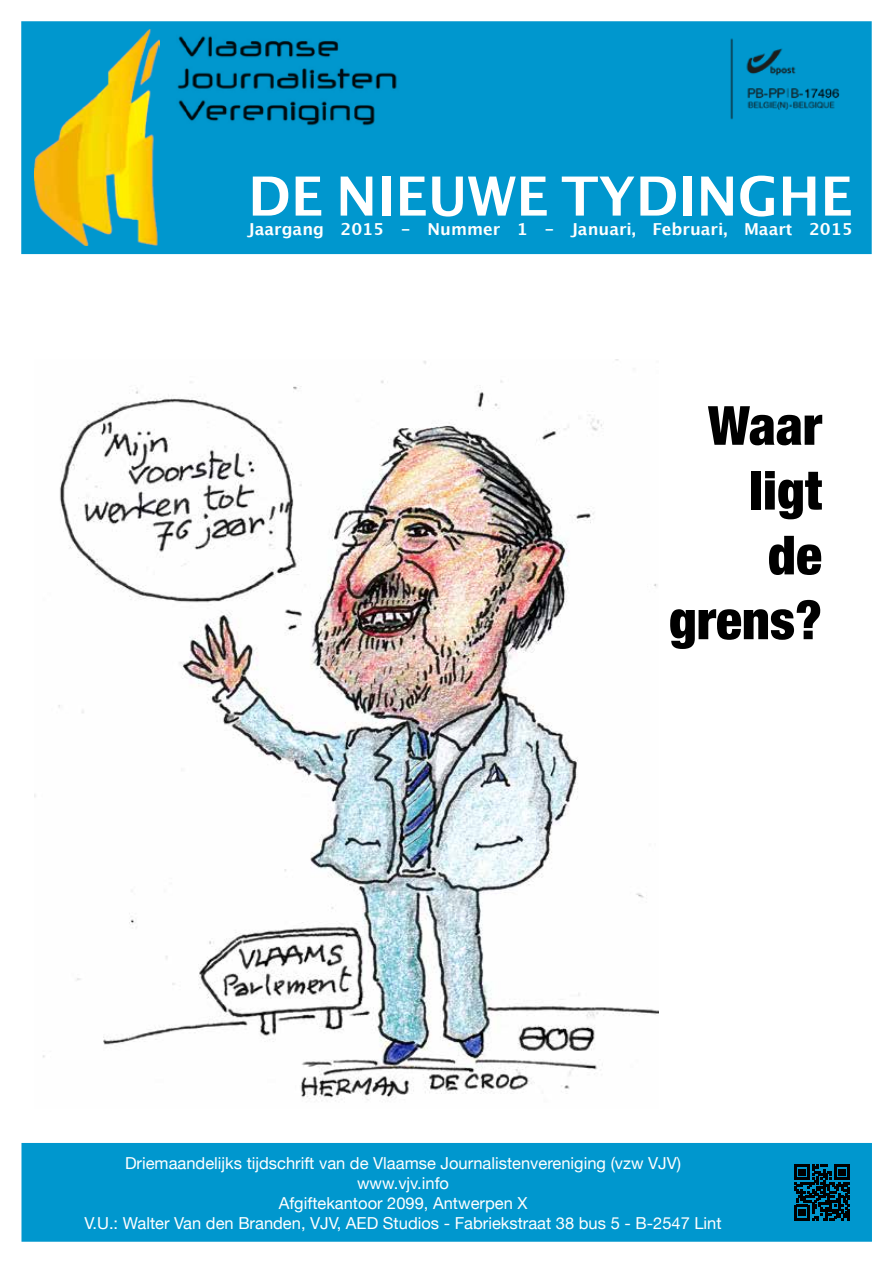
<style>
.page{position:relative;width:893px;height:1263px;background:#fff}
.page>*{position:absolute;margin:0;border:0;box-sizing:border-box;transform-origin:0 0}
.t1{font:700 54px "Lucida Grande";color:#fff}
.t2{font:900 condensed 54px/64.8px "Helvetica Neue";color:#000;text-align:right}
.t3{font:16.5px/19.8px "Helvetica Neue";color:#fff;text-align:center}
.t4{font:700 16.5px "Lucida Grande";color:#fff}
</style>
<div class="page">
<div style="left:21px;top:21px;width:851px;height:233px;background:#0097ce;border:2px solid #0097ce"></div>
<div style="left:21px;top:1143px;width:851px;height:99px;background:#0097ce;border:2px solid #0097ce"></div>
<img style="left:177px;top:36px;width:220px;height:90px">
<img style="left:34px;top:30px;width:126px;height:215px">
<img style="left:730px;top:38px;width:110px;height:82px">
<svg style="left:794px;top:1164px;width:56px;height:56px"></svg>
<img style="left:34px;top:359px;width:625px;height:742px">
<h1 class="t1" style="left:248px;top:152px;width:606px">DE NIEUWE TYDINGHE</h1>
<p class="t4" style="left:248px;top:216px;width:606px">Jaargang 2015 - Nummer 1 - Januari, Februari, Maart 2015</p>
<h1 class="t2" style="left:669px;top:390px;width:155px">Waar ligt<br>de grens?</h1>
<p class="t3" style="left:85px;top:1154px;width:638px">Driemaandelijks tijdschrift van de Vlaamse Journalistenvereniging (vzw VJV) www.vjv.info<br>Afgiftekantoor 2099, Antwerpen X<br>V.U.: Walter Van den Branden, VJV, AED Studios - Fabriekstraat 38 bus 5 - B-2547 Lint</p>
</div>
